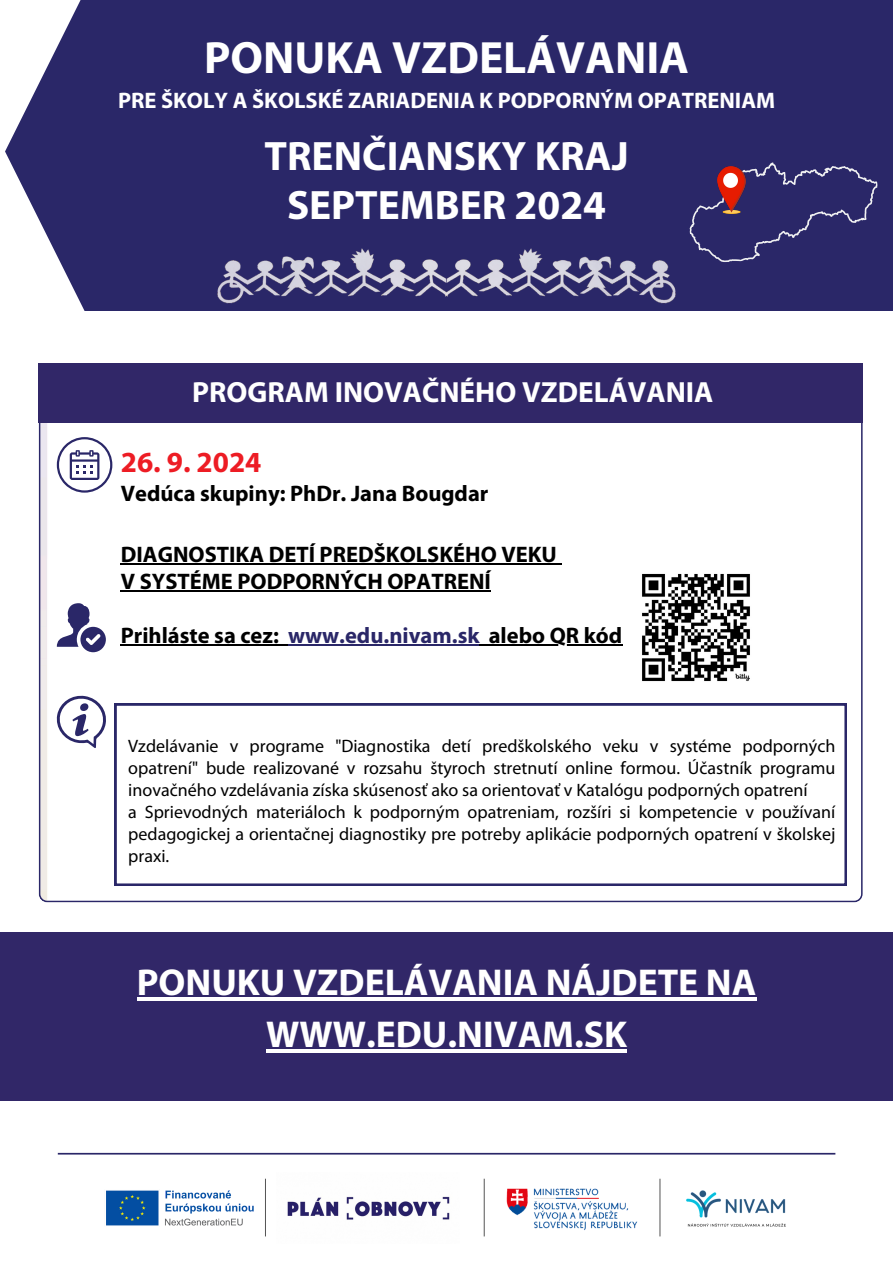
<style>
.page{position:relative;width:893px;height:1263px;background:#fff}
.page>*{position:absolute;margin:0;border:0;box-sizing:border-box;transform-origin:0 0}
.t1{font:700 45.45px "Myriad Pro";color:#fff}
.t2{font:700 45px "Myriad Pro";color:#fff}
.t3{font:700 41.25px "Myriad Pro";color:#fff}
.t4{font:700 37.5px/52.3px "Myriad Pro";color:#fff;text-align:center}
.t5{font:700 29.25px "Myriad Pro";color:#fff}
.t6{font:700 29.25px "Myriad Pro";color:#ed1c24}
.t7{font:700 22.5px/27.6px "Myriad Pro";color:#000}
.t8{font:700 22.5px "Myriad Pro";color:#fff}
.t9{font:18px/21.9px "Myriad Pro";color:#000;text-align:justify}
.s1{color:#2a2768}
</style>
<div class="page">
<hr style="left:58px;top:1153px;width:777px;height:1px;background:#2a2768">
<div style="left:5px;top:0;width:888px;height:311px;background:#2a2768"></div>
<img style="left:214px;top:233px;width:228px;height:78px">
<img style="left:442px;top:233px;width:237px;height:78px">
<div style="left:685px;top:155px;width:197px;height:110px;background:#2a2768"></div>
<img style="left:718px;top:167px;width:28px;height:46px">
<div style="left:0;top:932px;width:893px;height:169px;background:#312768"></div>
<img style="left:106px;top:1190px;width:148px;height:36px">
<hr style="left:265px;top:1179px;width:1px;height:57px;background:#545454">
<img style="left:287px;top:1196px;width:163px;height:24px">
<hr style="left:484px;top:1179px;width:1px;height:57px;background:#545454">
<hr style="left:659px;top:1179px;width:1px;height:57px;background:#545454">
<img style="left:686px;top:1190px;width:100px;height:37px">
<img style="left:506px;top:1188px;width:132px;height:43px">
<svg style="left:39px;top:423px;width:823px;height:479px"></svg>
<div style="left:39px;top:364px;width:823px;height:59px;background:#312768"></div>
<svg style="left:57px;top:603px;width:49px;height:49px"></svg>
<svg style="left:115px;top:703px;width:731px;height:183px"></svg>
<svg style="left:55px;top:694px;width:53px;height:54px"></svg>
<svg style="left:57px;top:437px;width:55px;height:56px"></svg>
<img style="left:635px;top:568px;width:126px;height:125px">
<hr style="left:137px;top:997px;width:619px;height:4px;background:#fff">
<hr style="left:266px;top:1050px;width:361px;height:3px;background:#fff">
<hr style="left:121px;top:563px;width:436px;height:1px;background:#000">
<hr style="left:121px;top:590px;width:370px;height:2px;background:#000">
<hr style="left:121px;top:644px;width:158px;height:1px;background:#000">
<hr style="left:288px;top:644px;width:192px;height:1px;background:#2a2768">
<hr style="left:489px;top:644px;width:133px;height:1px;background:#000">
<p class="t1" style="left:204px;top:39px;width:486px">PONUKA VZDELÁVANIA</p>
<p class="t8" style="left:118px;top:91px;width:658px">PRE ŠKOLY A ŠKOLSKÉ ZARIADENIA K PODPORNÝM OPATRENIAM</p>
<h1 class="t2" style="left:206px;top:61px;width:482px">PONUKA VZDELÁVANIA</h1>
<p class="t3" style="left:264px;top:139px;width:365px">TRENČIANSKY KRAJ</p>
<p class="t3" style="left:287px;top:188px;width:321px">SEPTEMBER 2024</p>
<h3 class="t5" style="left:192px;top:380px;width:523px">PROGRAM INOVAČNÉHO VZDELÁVANIA</h3>
<p class="t6" style="left:121px;top:450px;width:142px">26. 9. 2024</p>
<h4 class="t7" style="left:121px;top:482px;width:369px">Vedúca skupiny: PhDr. Jana Bougdar</h4>
<p class="t7" style="left:121px;top:542px;width:437px">DIAGNOSTIKA DETÍ PREDŠKOLSKÉHO VEKU<br>V SYSTÉME PODPORNÝCH OPATRENÍ</p>
<h6 class="t7" style="left:121px;top:623px;width:503px">Prihláste sa cez: <span class="s1">www.edu.nivam.sk</span> alebo QR kód</h6>
<p class="t9" style="left:128px;top:736px;width:708px">Vzdelávanie v programe "Diagnostika detí predškolského veku v systéme podporných opatrení" bude realizované v rozsahu štyroch stretnutí online formou. Účastník programu inovačného vzdelávania získa skúsenosť ako sa orientovať v Katalógu podporných opatrení</p>
<h5 class="t9" style="left:128px;top:802px;width:708px">a Sprievodných materiáloch k podporným opatreniam, rozšíri si kompetencie v používaní pedagogickej a orientačnej diagnostiky pre potreby aplikácie podporných opatrení v školskej praxi.</h5>
<h1 class="t4" style="left:137px;top:959px;width:621px">PONUKU VZDELÁVANIA NÁJDETE NA<br>WWW.EDU.NIVAM.SK</h1>
</div>
